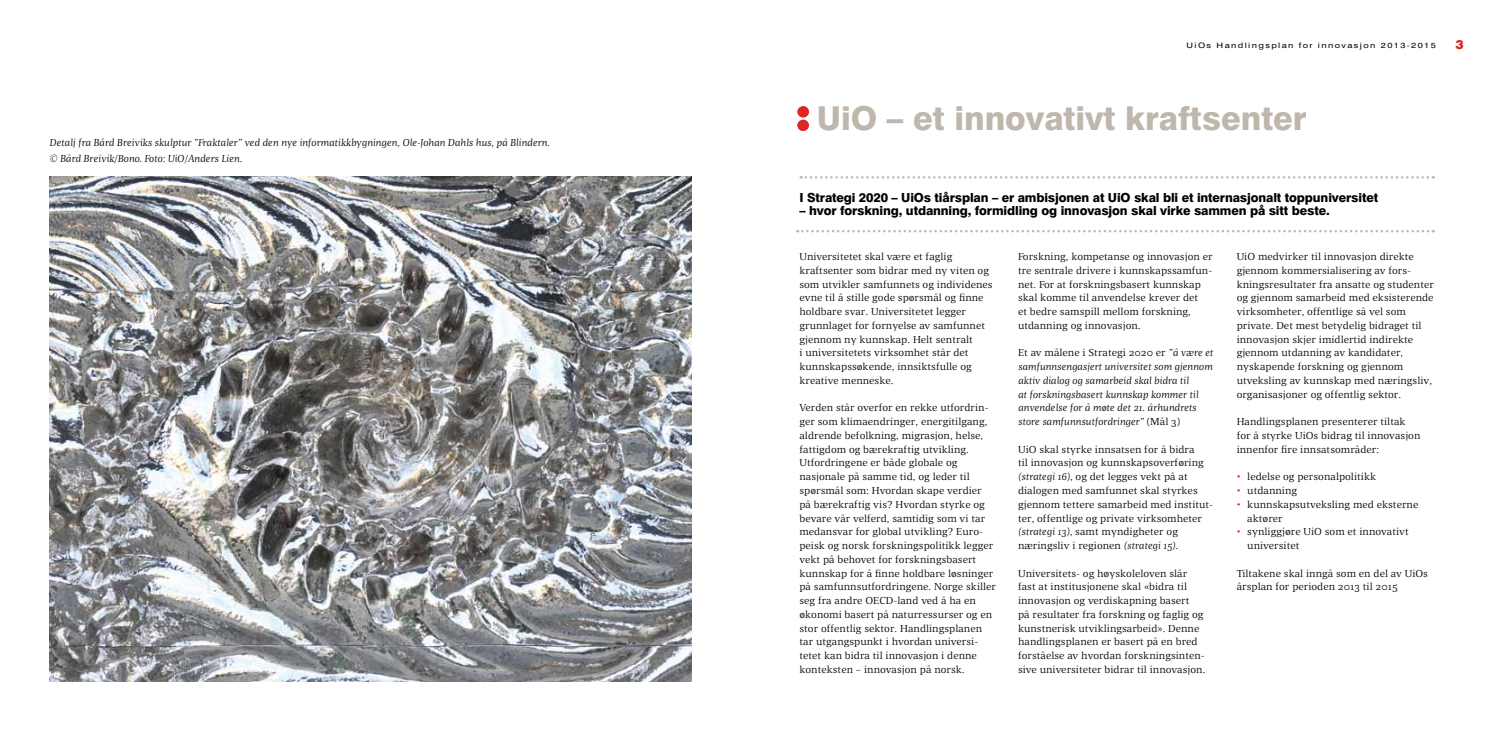
<style>
.page{position:relative;width:1489px;height:745px;background:#fff}
.page>*{position:absolute;margin:0;border:0;box-sizing:border-box;transform-origin:0 0}
.t1{font:800 33px "Swiss 721 BT";color:#bfb7ac}
.t2{font:800 12.5px "Swiss 721 BT";letter-spacing:-.01em;color:#000}
.t3{font:900 12.5px "Swiss 721 BT";color:#df2625}
.t4{font:10px/13.8px "Quaestor";color:#000}
.t5{font:italic 10px/13.8px "Quaestor";color:#000}
.t6{font:7.5px "Swiss 721 BT";letter-spacing:.15em;color:#000;scale:1.24 1}
.s1{font-style:normal}
.s2{font-style:italic}
.s3{color:#df2625}
</style>
<div class="page">
<img style="left:50px;top:176px;width:641px;height:504px">
<svg style="left:797px;top:106px;width:11px;height:25px"></svg>
<svg style="left:800px;top:176px;width:633px;height:2px"></svg>
<svg style="left:797px;top:230px;width:636px;height:2px"></svg>
<p class="t5" style="left:50px;top:134px;width:502px;line-height:16.2px">Detalj fra Bård Breiviks skulptur ”Fraktaler” ved den nye informatikkbygningen, Ole-Johan Dahls hus, på Blindern. © Bård Breivik/Bono. Foto: UiO/Anders Lien.</p>
<p class="t6" style="left:1186px;top:41px;width:202px">UiOs Handlingsplan for innovasjon 2013-2015</p>
<p class="t3" style="left:1455px;top:37px;width:10px">3</p>
<h1 class="t1" style="left:816px;top:98px;width:491px">UiO – et innovativt kraftsenter</h1>
<p class="t2" style="left:799px;top:189px;width:580px">I Strategi 2020 – UiOs tiårsplan – er ambisjonen at UiO skal bli et internasjonalt toppuniversitet</p>
<p class="t2" style="left:799px;top:203px;width:532px">– hvor forskning, utdanning, formidling og innovasjon skal virke sammen på sitt beste.</p>
<p class="t4" style="left:799px;top:249px;width:195px">Universitetet skal være et faglig kraftsenter som bidrar med ny viten og som utvikler samfunnets og individenes evne til å stille gode spørsmål og finne holdbare svar. Universitetet legger grunnlaget for fornyelse av samfunnet gjennom ny kunnskap. Helt sentralt<br>i universitetets virksomhet står det kunnskapssøkende, innsiktsfulle og kreative menneske.</p>
<p class="t4" style="left:799px;top:401px;width:198px">Verden står overfor en rekke utfordrin&shy;ger som klimaendringer, energitilgang, aldrende befolkning, migrasjon, helse, fattigdom og bærekraftig utvikling.<br>Utfordringene er både globale og nasjonale på samme tid, og leder til spørsmål som: Hvordan skape verdier<br>på bærekraftig vis? Hvordan styrke og bevare vår velferd, samtidig som vi tar medansvar for global utvikling? Euro&shy;peisk og norsk forskningspolitikk legger vekt på behovet for forskningsbasert kunnskap for å finne holdbare løsninger på samfunnsutfordringene. Norge skiller seg fra andre OECD-land ved å ha en økonomi basert på naturressurser og en stor offentlig sektor. Handlingsplanen tar utgangspunkt i hvordan universi&shy;tetet kan bidra til innovasjon i denne konteksten – innovasjon på norsk.</p>
<p class="t4" style="left:1018px;top:249px;width:196px">Forskning, kompetanse og innovasjon er tre sentrale drivere i kunnskapssamfun&shy;net. For at forskningsbasert kunnskap skal komme til anvendelse krever det<br>et bedre samspill mellom forskning, utdanning og innovasjon.</p>
<p class="t5" style="left:1018px;top:346px;width:197px"><span class="s1">Et av målene i Strategi 2020 er</span> ”å være et samfunnsengasjert universitet som gjennom aktiv dialog og samarbeid skal bidra til<br>at forskningsbasert kunnskap kommer til anvendelse for å møte det 21. århundrets store samfunnsutfordringer” <span class="s1">(Mål 3)</span></p>
<p class="t4" style="left:1018px;top:442px;width:197px">UiO skal styrke innsatsen for å bidra<br>til innovasjon og kunnskapsoverføring <span class="s2">(strategi 16)</span>, og det legges vekt på at dialogen med samfunnet skal styrkes gjennom tettere samarbeid med institut&shy;ter, offentlige og private virksomheter <span class="s2">(strategi 13)</span>, samt myndigheter og næringsliv i regionen <span class="s2">(strategi 15)</span>.</p>
<p class="t4" style="left:1018px;top:566px;width:189px">Universitets- og høyskoleloven slår fast at institusjonene skal «bidra til innovasjon og verdiskapning basert<br>på resultater fra forskning og faglig og kunstnerisk utviklingsarbeid». Denne handlingsplanen er basert på en bred forståelse av hvordan forskningsinten&shy;sive universiteter bidrar til innovasjon.</p>
<p class="t4" style="left:1236px;top:249px;width:199px">UiO medvirker til innovasjon direkte gjennom kommersialisering av fors&shy;kningsresultater fra ansatte og studenter og gjennom samarbeid med eksisterende virksomheter, offentlige så vel som private. Det mest betydelig bidraget til innovasjon skjer imidlertid indirekte gjennom utdanning av kandidater, nyskapende forskning og gjennom utveksling av kunnskap med næringsliv, organisasjoner og offentlig sektor.</p>
<p class="t4" style="left:1236px;top:414px;width:185px">Handlingsplanen presenterer tiltak for å styrke UiOs bidrag til innovasjon innenfor fire innsatsområder:</p>
<p class="t4" style="left:1236px;top:469px;width:141px"><span class="s3">•</span> ledelse og personalpolitikk</p>
<p class="t4" style="left:1236px;top:483px;width:62px"><span class="s3">•</span> utdanning</p>
<p class="t4" style="left:1247px;top:497px;width:172px;text-indent:-11px"><span class="s3">•</span> kunnskapsutveksling med eksterne aktører</p>
<p class="t4" style="left:1247px;top:524px;width:163px;text-indent:-11px"><span class="s3">•</span> synliggjøre UiO som et innovativt universitet</p>
<p class="t4" style="left:1236px;top:566px;width:193px">Tiltakene skal inngå som en del av UiOs årsplan for perioden 2013 til 2015</p>
</div>
